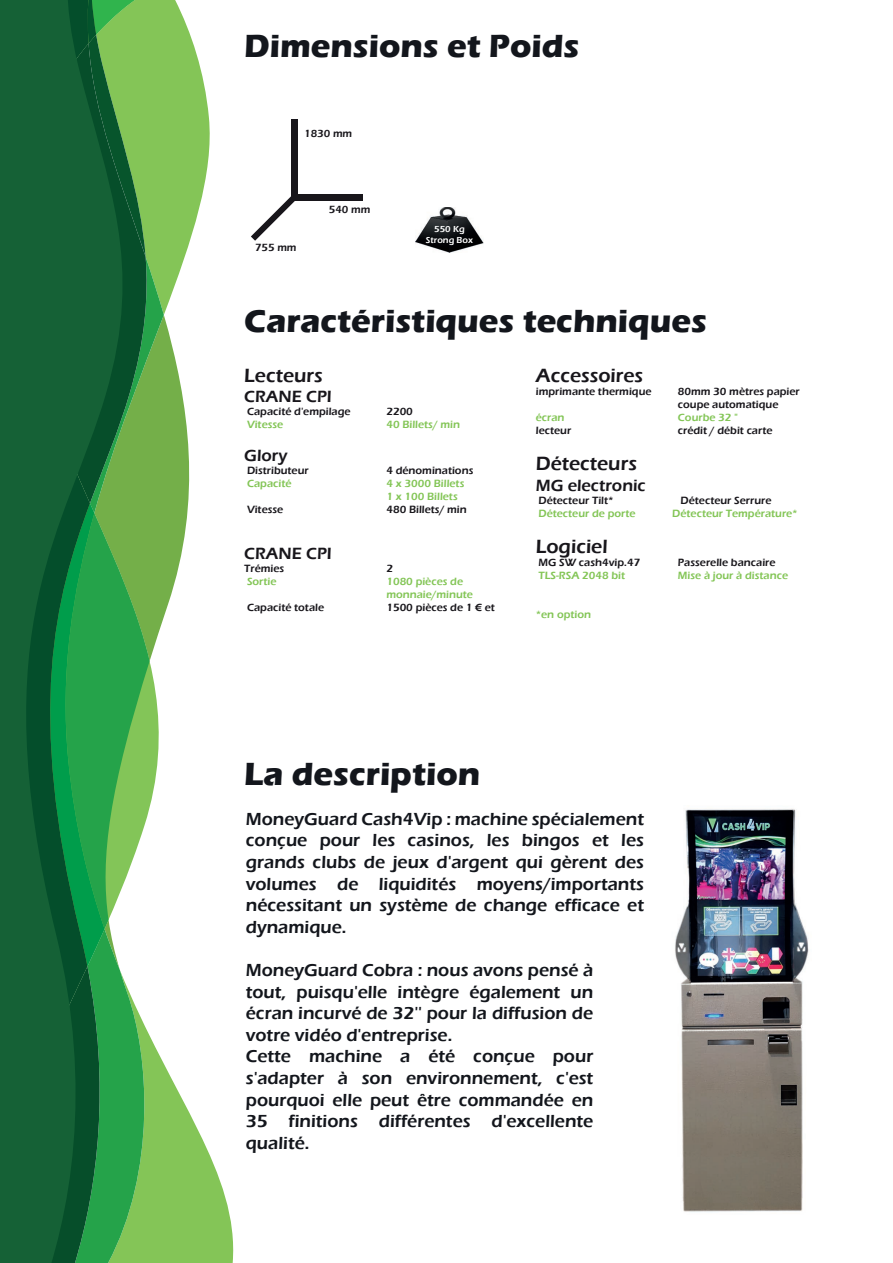
<style>
.page{position:relative;width:893px;height:1263px;background:#fff}
.page>*{position:absolute;margin:0;border:0;box-sizing:border-box;transform-origin:0 0}
.t1{font:700 33px "Eras ITC";color:#13161c}
.t2{font:600 19.65px "Eras ITC";color:#18161b}
.t3{font:600 18px/21.6px "Eras ITC";color:#13161c;text-align:justify}
.t4{font:600 16.8px "Eras ITC";color:#18161b}
.t5{font:600 10.8px/13px "Eras ITC";color:#18161b}
.t6{font:600 10.8px/13px "Eras ITC";color:#83c556}
.t7{font:600 9px/10.8px "Eras ITC";color:#fff;text-align:center}
</style>
<div class="page">
<svg style="left:146px;top:0;width:88px;height:1263px"></svg>
<svg style="left:164px;top:315px;width:39px;height:655px"></svg>
<svg style="left:149px;top:257px;width:15px;height:1006px"></svg>
<svg style="left:145px;top:43px;width:4px;height:1220px;fill:#84c557"></svg>
<svg style="left:0;top:0;width:145px;height:1263px;background:#23783f"></svg>
<div style="left:291px;top:119px;width:6px;height:78px;background:#18161b"></div>
<div style="left:294px;top:194px;width:69px;height:6px;background:#18161b"></div>
<svg style="left:251px;top:196px;width:46px;height:45px"></svg>
<img style="left:416px;top:207px;width:67px;height:45px">
<img style="left:675px;top:808px;width:134px;height:404px">
<h1 class="t1" style="left:244px;top:27px;width:337px">Dimensions et Poids</h1>
<p class="t5" style="left:304px;top:127px;width:50px">1830 mm</p>
<p class="t5" style="left:255px;top:241px;width:43px">755 mm</p>
<p class="t5" style="left:329px;top:203px;width:43px">540 mm</p>
<p class="t7" style="left:426px;top:224px;width:49px">550 Kg<br>Strong Box</p>
<h1 class="t1" style="left:244px;top:302px;width:464px">Caractéristiques techniques</h1>
<p class="t2" style="left:244px;top:364px;width:80px">Lecteurs</p>
<p class="t4" style="left:244px;top:387px;width:89px">CRANE CPI</p>
<p class="t5" style="left:247px;top:405px;width:105px">Capacité d'empilage</p>
<p class="t5" style="left:386px;top:405px;width:28px">2200</p>
<p class="t6" style="left:247px;top:418px;width:38px">Vitesse</p>
<p class="t6" style="left:386px;top:418px;width:75px">40 Billets/ min</p>
<p class="t4" style="left:244px;top:446px;width:45px">Glory</p>
<p class="t5" style="left:247px;top:464px;width:63px">Distributeur</p>
<p class="t5" style="left:386px;top:464px;width:89px">4 dénominations</p>
<p class="t6" style="left:247px;top:477px;width:46px">Capacité</p>
<p class="t6" style="left:386px;top:477px;width:80px">4 x 3000 Billets<br>1 x 100 Billets</p>
<p class="t5" style="left:247px;top:503px;width:38px">Vitesse</p>
<p class="t5" style="left:386px;top:503px;width:82px">480 Billets/ min</p>
<p class="t4" style="left:244px;top:544px;width:89px">CRANE CPI</p>
<p class="t5" style="left:244px;top:562px;width:42px">Trémies</p>
<p class="t5" style="left:386px;top:562px;width:8px">2</p>
<p class="t6" style="left:247px;top:575px;width:31px">Sortie</p>
<p class="t6" style="left:386px;top:575px;width:88px">1080 pièces de monnaie/minute</p>
<p class="t5" style="left:247px;top:601px;width:79px">Capacité totale</p>
<p class="t5" style="left:386px;top:601px;width:110px">1500 pièces de 1 € et</p>
<p class="t2" style="left:536px;top:364px;width:109px">Accessoires</p>
<p class="t5" style="left:536px;top:385px;width:117px">imprimante thermique</p>
<p class="t5" style="left:678px;top:385px;width:123px">80mm 30 mètres papier coupe automatique</p>
<p class="t6" style="left:536px;top:411px;width:30px">écran</p>
<p class="t6" style="left:678px;top:411px;width:62px">Courbe 32 "</p>
<p class="t5" style="left:536px;top:424px;width:37px">lecteur</p>
<p class="t5" style="left:678px;top:424px;width:96px">crédit / débit carte</p>
<p class="t2" style="left:536px;top:453px;width:103px">Détecteurs</p>
<p class="t4" style="left:536px;top:475px;width:112px">MG electronic</p>
<p class="t5" style="left:538px;top:494px;width:77px">Détecteur Tilt*</p>
<p class="t5" style="left:681px;top:494px;width:92px">Détecteur Serrure</p>
<p class="t6" style="left:538px;top:507px;width:99px">Détecteur de porte</p>
<p class="t6" style="left:672px;top:507px;width:127px">Détecteur Température*</p>
<p class="t2" style="left:536px;top:536px;width:73px">Logiciel</p>
<p class="t5" style="left:538px;top:556px;width:103px">MG SW cash4vip.47</p>
<p class="t5" style="left:678px;top:556px;width:99px">Passerelle bancaire</p>
<p class="t6" style="left:538px;top:569px;width:88px">TLS-RSA 2048 bit</p>
<p class="t6" style="left:678px;top:569px;width:112px">Mise à jour à distance</p>
<p class="t6" style="left:536px;top:608px;width:57px">*en option</p>
<h1 class="t1" style="left:244px;top:755px;width:237px">La description</h1>
<p class="t3" style="left:246px;top:808px;width:400px">MoneyGuard Cash4Vip : machine spécialement conçue pour les casinos, les bingos et les grands clubs de jeux d'argent qui gèrent des volumes de liquidités moyens/importants nécessitant un système de change efficace et dynamique.</p>
<p class="t3" style="left:246px;top:959px;width:349px;text-align:left">MoneyGuard Cobra : nous avons pensé à tout, puisqu'elle intègre également un écran incurvé de 32'' pour la diffusion de votre vidéo d'entreprise.<br>Cette machine a été conçue pour s'adapter à son environnement, c'est pourquoi elle peut être commandée en 35 finitions différentes d'excellente qualité.</p>
</div>
